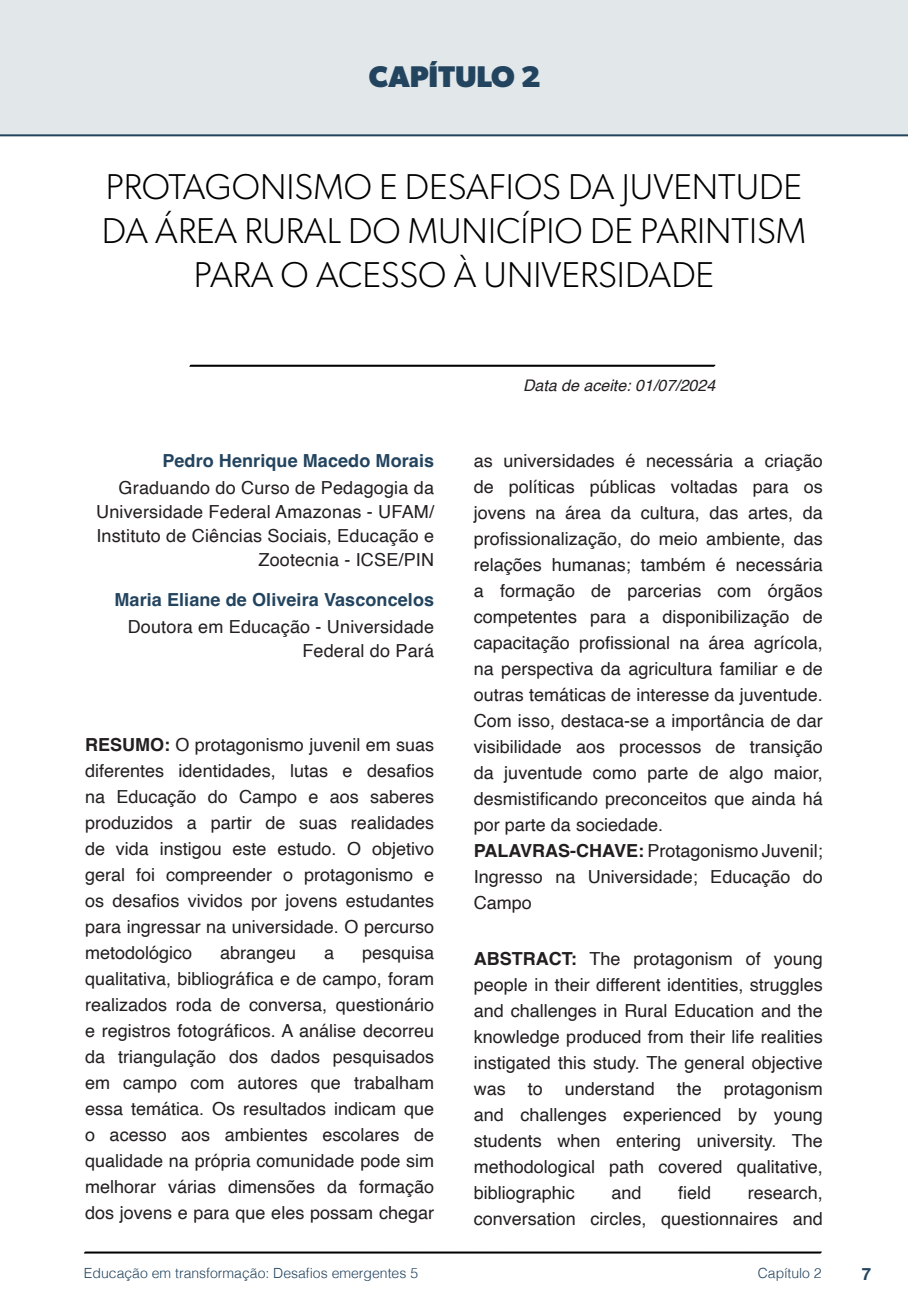
<style>
.page{position:relative;width:908px;height:1304px;background:#fff}
.page>*{position:absolute;margin:0;border:0;box-sizing:border-box;transform-origin:0 0}
.nome_artigos{font:300 36px/44px "Gibson";color:#000;text-align:center}
.capítulos{font:700 30px "Gibson";color:#23445f}
.Resumos_e_PC_TXT{font:18px/26px "Helvetica";color:#231f20;text-align:justify}
.info_autores{font:18px/24px "Helvetica";letter-spacing:.01em;color:#231f20;text-align:right}
.nome_autores{font:700 18px "Helvetica";letter-spacing:.005em;color:#23445f}
.t1{font:700 16.8px "Helvetica";color:#23445f}
.t2{font:italic 16px "Helvetica";color:#231f20}
.t3{font:300 14px "Helvetica";color:#23445f}
.s1{font-weight:700}
</style>
<div class="page">
<svg style="left:84px;top:1251px;width:737px;height:3px;background:#515151"></svg>
<div style="left:0;top:0;width:907px;height:136px;background:#e2e7e9"></div>
<svg style="left:189px;top:364px;width:526px;height:3px;background:#4f4f4f"></svg>
<div style="left:44px;top:72px;width:68px;height:61px;background:#e2e7e9"></div>
<p class="capítulos" style="left:369px;top:58px;width:173px">CAPÍTULO 2</p>
<p class="nome_artigos" style="left:102px;top:164px;width:705px">PROTAGONISMO E DESAFIOS DA JUVENTUDE<br>DA ÁREA RURAL DO MUNICÍPIO DE PARINTISM<br>PARA O ACESSO À UNIVERSIDADE</p>
<p class="nome_autores" style="left:162px;top:450px;width:273px">Pedro Henrique Macedo Morais</p>
<p class="info_autores" style="left:96px;top:477px;width:339px">Graduando do Curso de Pedagogia da Universidade Federal Amazonas - UFAM/ Instituto de Ciências Sociais, Educação e Zootecnia - ICSE/PIN</p>
<p class="nome_autores" style="left:114px;top:588px;width:321px">Maria Eliane de Oliveira Vasconcelos</p>
<p class="info_autores" style="left:128px;top:615px;width:308px">Doutora em Educação - Universidade<br>Federal do Pará</p>
<p class="Resumos_e_PC_TXT" style="left:85px;top:732px;width:350px"><span class="s1">RESUMO:</span> O protagonismo juvenil em suas diferentes identidades, lutas e desafios na Educação do Campo e aos saberes produzidos a partir de suas realidades de vida instigou este estudo. O objetivo geral foi compreender o protagonismo e os desafios vividos por jovens estudantes para ingressar na universidade. O percurso metodológico</p>
<p class="Resumos_e_PC_TXT" style="left:220px;top:940px;width:78px">abrangeu</p>
<p class="Resumos_e_PC_TXT" style="left:324px;top:940px;width:12px">a</p>
<p class="Resumos_e_PC_TXT" style="left:85px;top:940px;width:350px;text-indent:277px">pesquisa qualitativa, bibliográfica e de campo, foram realizados roda de conversa, questionário e registros fotográficos. A análise decorreu da triangulação dos dados pesquisados em campo com autores que trabalham essa temática. Os resultados indicam que o acesso aos ambientes escolares de qualidade na própria comunidade pode sim melhorar várias dimensões da formação dos jovens e para que eles possam chegar</p>
<p class="t2" style="left:523px;top:373px;width:194px">Data de aceite: 01/07/2024</p>
<p class="Resumos_e_PC_TXT" style="left:473px;top:448px;width:350px">as universidades é necessária a criação de políticas públicas voltadas para os jovens na área da cultura, das artes, da profissionalização, do meio ambiente, das relações humanas; também é necessária a formação de parcerias com órgãos competentes para a disponibilização de capacitação profissional na área agrícola, na perspectiva da agricultura familiar e de outras temáticas de interesse da juventude.<br>Com isso, destaca-se a importância de dar visibilidade aos processos de transição da juventude como parte de algo maior, desmistificando preconceitos que ainda há por parte da sociedade.</p>
<p class="Resumos_e_PC_TXT" style="left:473px;top:838px;width:350px"><span class="s1">PALAVRAS-CHAVE:</span> Protagonismo Juvenil; Ingresso na Universidade; Educação do Campo</p>
<p class="Resumos_e_PC_TXT" style="left:473px;top:946px;width:350px"><span class="s1">ABSTRACT:</span> The protagonism of young people in their different identities, struggles and challenges in Rural Education and the knowledge produced from their life realities instigated this study. The general objective was to understand the protagonism and challenges experienced by young students when entering university. The methodological path covered qualitative, bibliographic</p>
<p class="Resumos_e_PC_TXT" style="left:611px;top:1180px;width:32px">and</p>
<p class="Resumos_e_PC_TXT" style="left:677px;top:1180px;width:35px">field</p>
<p class="Resumos_e_PC_TXT" style="left:473px;top:1180px;width:350px;text-align:right">research,<br>conversation circles, questionnaires and</p>
<p class="t3" style="left:84px;top:1261px;width:335px">Educação em transformação: Desafios emergentes 5</p>
<p class="t3" style="left:757px;top:1261px;width:65px">Capítulo 2</p>
<p class="t1" style="left:861px;top:1264px;width:11px">7</p>
</div>
